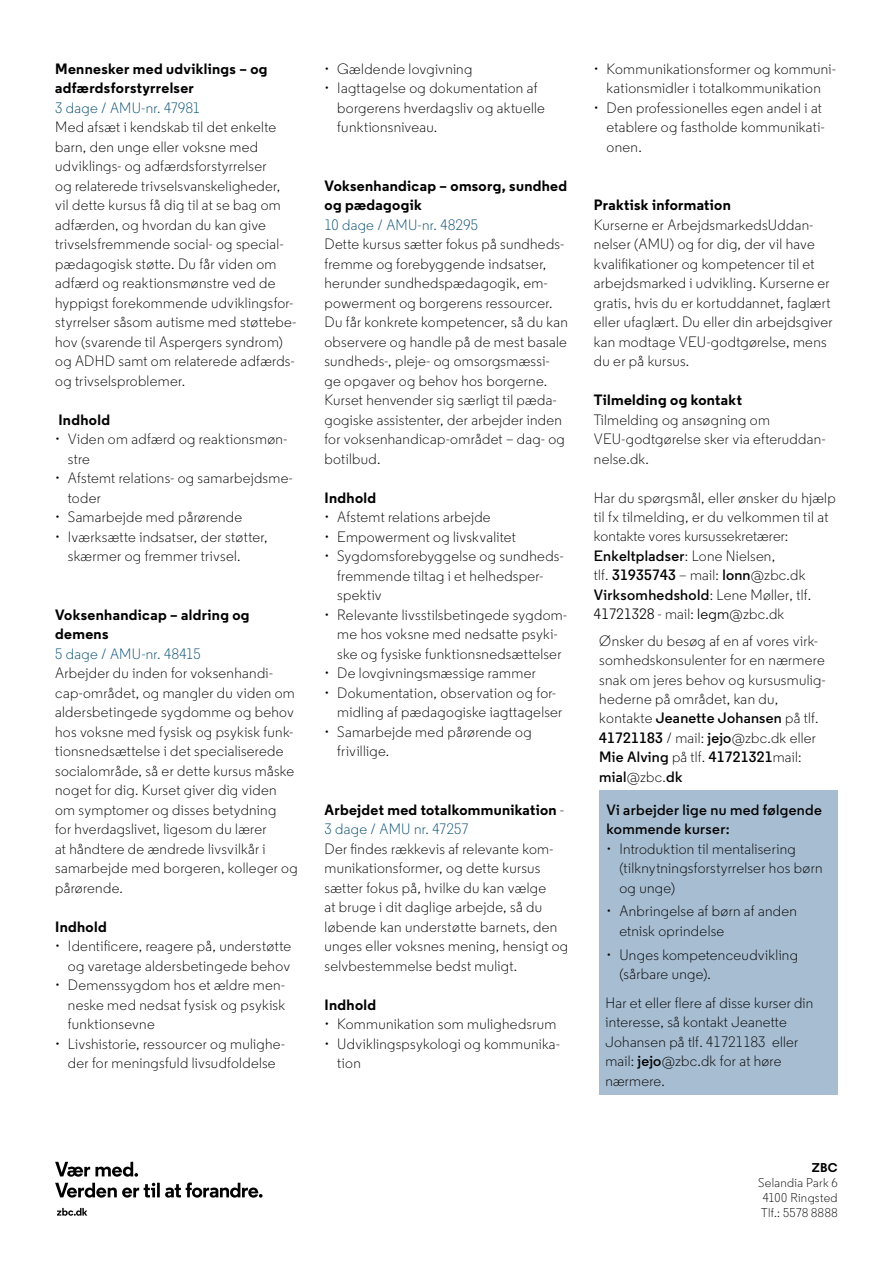
<style>
.page{position:relative;width:893px;height:1263px;background:#fff}
.page>*{position:absolute;margin:0;border:0;box-sizing:border-box;transform-origin:0 0}
.Brødtekst{font:300 15px/19.5px "Regular PRO";letter-spacing:.02em;color:#000}
.Brødtekst-2{font:700 15px/19.5px "Regular PRO";letter-spacing:.02em;color:#000}
.Brødtekst-3{font:600 15px/19.5px "Regular PRO";letter-spacing:.02em;color:#000}
.Brødtekst-4{font:300 15px "Regular PRO";letter-spacing:.02em;color:#004a6c}
.Brødtekst-5{font:300 12.75px "Regular PRO";letter-spacing:.025em;color:#000}
.Brødtekst-6{font:700 12.75px "Regular PRO";color:#000}
.s1{font-weight:300;color:#004a6c}
.s2{font-weight:300}
.s3{font-weight:600}
.s4{font-weight:400}
</style>
<div class="page">
<div style="left:599px;top:791px;width:239px;height:304px;background:#a7bdd1"></div>
<svg style="left:55px;top:1162px;width:208px;height:35px"></svg>
<svg style="left:57px;top:1208px;width:30px;height:7px"></svg>
<p class="Brødtekst-2" style="left:55px;top:58px;width:214px">Mennesker med udviklings – og adfærdsforstyrrelser<br><span class="s1">3 dage / AMU-nr. 47981</span></p>
<p class="Brødtekst" style="left:55px;top:117px;width:243px">Med afsæt i kendskab til det enkelte barn, den unge eller voksne med udviklings- og adfærdsforstyrrelser<br>og relaterede trivselsvanskeligheder, vil dette kursus få dig til at se bag om adfærden, og hvordan du kan give trivselsfremmende social- og special&shy;pædagogisk støtte. Du får viden om adfærd og reaktionsmønstre ved de hyppigst forekommende udviklingsfor&shy;styrrelser såsom autisme med støttebe&shy;hov (svarende til Aspergers syndrom) og ADHD samt om relaterede adfærds&shy;og trivselsproblemer.</p>
<p class="Brødtekst-2" style="left:58px;top:409px;width:53px">Indhold</p>
<p class="Brødtekst" style="left:68px;top:429px;width:221px;text-indent:-13px">• Viden om adfærd og reaktionsmøn&shy;stre</p>
<p class="Brødtekst" style="left:68px;top:468px;width:226px;text-indent:-13px">• Afstemt relations- og samarbejdsme&shy;toder</p>
<p class="Brødtekst" style="left:55px;top:507px;width:189px">• Samarbejde med pårørende</p>
<p class="Brødtekst" style="left:68px;top:527px;width:201px;text-indent:-13px">• Iværksætte indsatser, der støtter, skærmer og fremmer trivsel.</p>
<p class="Brødtekst-2" style="left:55px;top:604px;width:196px">Voksenhandicap – aldring og demens</p>
<p class="Brødtekst-4" style="left:55px;top:644px;width:147px">5 dage / AMU-nr. 48415</p>
<p class="Brødtekst" style="left:55px;top:663px;width:244px">Arbejder du inden for voksenhandi&shy;cap-området, og mangler du viden om aldersbetingede sygdomme og behov hos voksne med fysisk og psykisk funk&shy;tionsnedsættelse i det specialiserede socialområde, så er dette kursus måske noget for dig. Kurset giver dig viden om symptomer og disses betydning<br>for hverdagslivet, ligesom du lærer<br>at håndtere de ændrede livsvilkår i samarbejde med borgeren, kolleger og pårørende.</p>
<p class="Brødtekst-2" style="left:55px;top:916px;width:53px">Indhold</p>
<p class="Brødtekst" style="left:55px;top:936px;width:237px;text-align:right">• Identificere, reagere på, understøtte og varetage aldersbetingede behov</p>
<p class="Brødtekst" style="left:68px;top:975px;width:219px;text-align:justify;text-indent:-13px">• Demenssygdom hos et ældre men&shy;neske med nedsat fysisk og psykisk funktionsevne</p>
<p class="Brødtekst" style="left:55px;top:1034px;width:231px;text-align:center">• Livshistorie, ressourcer og mulighe&shy;der for meningsfuld livsudfoldelse</p>
<p class="Brødtekst" style="left:324px;top:59px;width:149px">• Gældende lovgivning</p>
<p class="Brødtekst" style="left:337px;top:78px;width:209px;text-indent:-13px">• Iagttagelse og dokumentation af borgerens hverdagsliv og aktuelle funktionsniveau.</p>
<p class="Brødtekst-2" style="left:324px;top:175px;width:244px">Voksenhandicap – omsorg, sundhed og pædagogik<br><span class="s1">10 dage / AMU-nr. 48295</span></p>
<p class="Brødtekst" style="left:324px;top:234px;width:245px">Dette kursus sætter fokus på sundheds&shy;fremme og forebyggende indsatser, herunder sundhedspædagogik, em&shy;powerment og borgerens ressourcer.<br>Du får konkrete kompetencer, så du kan observere og handle på de mest basale sundheds-, pleje- og omsorgsmæssi&shy;ge opgaver og behov hos borgerne.<br>Kurset henvender sig særligt til pæda&shy;gogiske assistenter, der arbejder inden for voksenhandicap-området – dag- og botilbud.</p>
<p class="Brødtekst-2" style="left:324px;top:487px;width:53px">Indhold</p>
<p class="Brødtekst" style="left:324px;top:507px;width:168px">• Afstemt relations arbejde</p>
<p class="Brødtekst" style="left:324px;top:527px;width:193px">• Empowerment og livskvalitet</p>
<p class="Brødtekst" style="left:337px;top:546px;width:228px;text-indent:-13px">• Sygdomsforebyggelse og sundheds&shy;fremmende tiltag i et helhedsper&shy;spektiv</p>
<p class="Brødtekst" style="left:324px;top:605px;width:244px;text-align:center">• Relevante livsstilsbetingede sygdom&shy;me hos voksne med nedsatte psyki&shy;ske og fysiske funktionsnedsættelser</p>
<p class="Brødtekst" style="left:324px;top:663px;width:213px">• De lovgivningsmæssige rammer</p>
<p class="Brødtekst" style="left:337px;top:683px;width:227px;text-indent:-13px">• Dokumentation, observation og for&shy;midling af pædagogiske iagttagelser</p>
<p class="Brødtekst" style="left:337px;top:722px;width:196px;text-indent:-13px">• Samarbejde med pårørende og frivillige.</p>
<p class="Brødtekst-2" style="left:324px;top:799px;width:241px">Arbejdet med totalkommunikation <span class="s2">-<br></span><span class="s1">3 dage / AMU nr. 47257</span></p>
<p class="Brødtekst" style="left:324px;top:839px;width:245px">Der findes rækkevis af relevante kom&shy;munikationsformer, og dette kursus sætter fokus på, hvilke du kan vælge<br>at bruge i dit daglige arbejde, så du løbende kan understøtte barnets, den unges eller voksnes mening, hensigt og selvbestemmelse bedst muligt.</p>
<p class="Brødtekst-2" style="left:324px;top:994px;width:53px">Indhold</p>
<p class="Brødtekst" style="left:324px;top:1014px;width:233px">• Kommunikation som mulighedsrum</p>
<p class="Brødtekst" style="left:337px;top:1034px;width:224px;text-indent:-13px">• Udviklingspsykologi og kommunika&shy;tion</p>
<p class="Brødtekst" style="left:594px;top:59px;width:243px;text-align:center">• Kommunikationsformer og kommuni&shy;kationsmidler i totalkommunikation</p>
<p class="Brødtekst" style="left:607px;top:98px;width:219px;text-indent:-13px">• Den professionelles egen andel i at etablere og fastholde kommunikati&shy;onen.</p>
<p class="Brødtekst-2" style="left:594px;top:195px;width:138px">Praktisk information</p>
<p class="Brødtekst" style="left:594px;top:215px;width:240px">Kurserne er ArbejdsmarkedsUddan&shy;nelser (AMU) og for dig, der vil have kvalifikationer og kompetencer til et arbejdsmarked i udvikling. Kurserne er gratis, hvis du er kortuddannet, faglært eller ufaglært. Du eller din arbejdsgiver kan modtage VEU-godtgørelse, mens du er på kursus.</p>
<p class="Brødtekst-2" style="left:594px;top:390px;width:150px">Tilmelding og kontakt</p>
<p class="Brødtekst" style="left:594px;top:410px;width:233px">Tilmelding og ansøgning om<br>VEU-godtgørelse sker via efteruddan&shy;nelse.dk.</p>
<p class="Brødtekst" style="left:594px;top:488px;width:243px">Har du spørgsmål, eller ønsker du hjælp til fx tilmelding, er du velkommen til at kontakte vores kursussekretærer:<br><span class="s3">Enkeltpladser</span>: Lone Nielsen,<br>tlf. <span class="s3">31935743</span> – mail: <span class="s3">lonn</span>@zbc.dk <span class="s3">Virksomhedshold</span>: Lene Møller, tlf.<br><span class="s4">41721328</span> - mail: <span class="s4">legm</span>@zbc.dk</p>
<p class="Brødtekst" style="left:599px;top:631px;width:228px">Ønsker du besøg af en af vores virk&shy;somhedskonsulenter for en nærmere snak om jeres behov og kursusmulig&shy;hederne på området, kan du, kontakte <span class="s3">Jeanette Johansen</span> på tlf.<br><span class="s3">41721183</span> / mail: <span class="s3">jejo</span>@zbc.dk eller<br><span class="s3">Mie Alving</span> på tlf. <span class="s3">41721321</span>mail: <span class="s3">mial</span>@zbc.<span class="s3">dk</span></p>
<p class="Brødtekst-3" style="left:607px;top:799px;width:217px">Vi arbejder lige nu med følgende kommende kurser:</p>
<p class="Brødtekst" style="left:619px;top:839px;width:205px;text-indent:-13px">• Introduktion til mentalisering (tilknytningsforstyrrelser hos børn og unge)</p>
<p class="Brødtekst" style="left:619px;top:901px;width:179px;text-indent:-13px">• Anbringelse af børn af anden etnisk oprindelse</p>
<p class="Brødtekst" style="left:619px;top:945px;width:180px;text-indent:-13px">• Unges kompetenceudvikling (sårbare unge).</p>
<p class="Brødtekst" style="left:605px;top:993px;width:209px">Har et eller flere af disse kurser din interesse, så kontakt Jeanette<br>Johansen på tlf. 41721183 eller mail: <span class="s3">jejo</span>@zbc.dk for at høre nærmere.</p>
<p class="Brødtekst-6" style="left:812px;top:1159px;width:27px">ZBC</p>
<p class="Brødtekst-5" style="left:758px;top:1174px;width:81px">Selandia Park 6</p>
<p class="Brødtekst-5" style="left:763px;top:1189px;width:76px">4100 Ringsted</p>
<p class="Brødtekst-5" style="left:761px;top:1204px;width:78px">Tlf.: 5578 8888</p>
</div>
